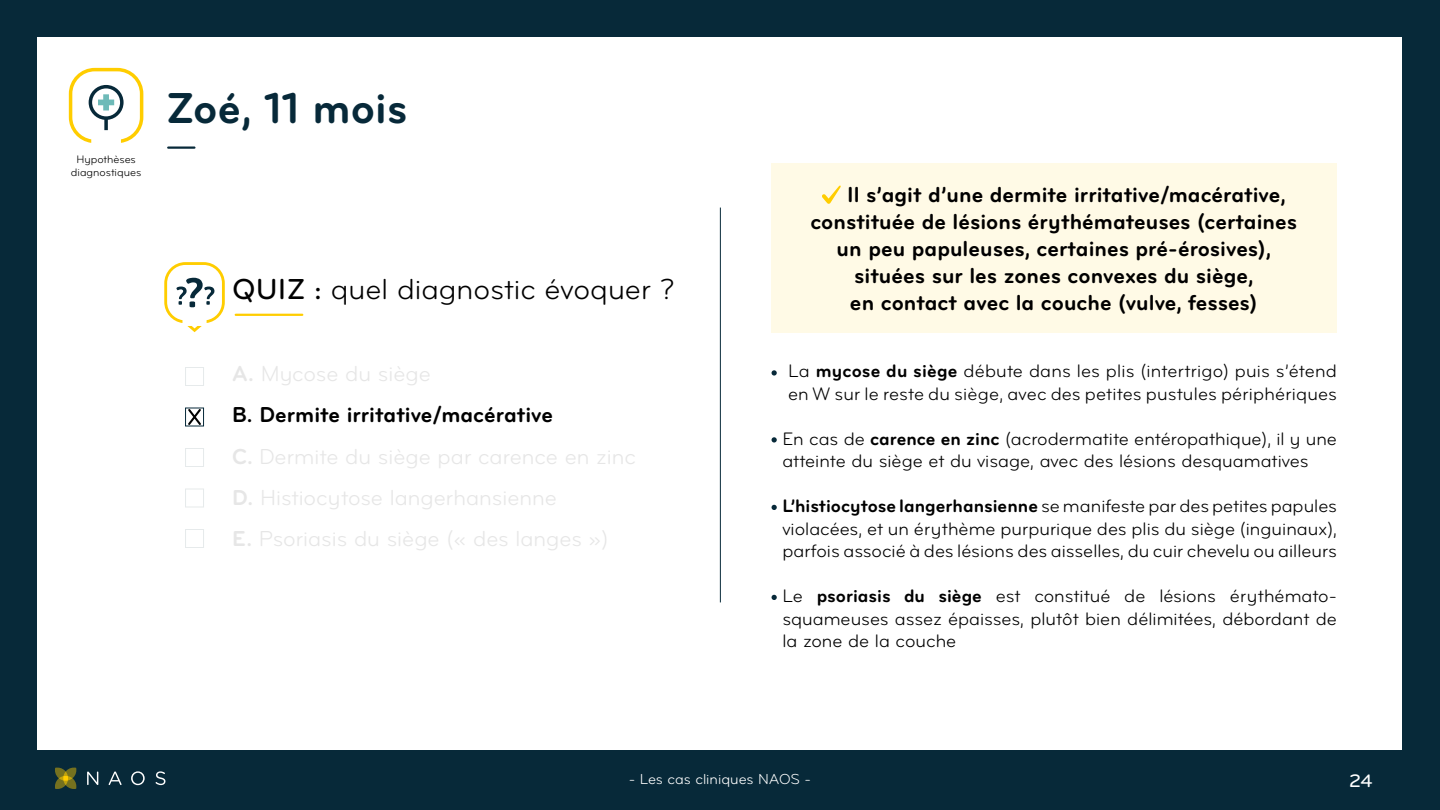
<style>
.page{position:relative;width:1440px;height:810px;background:#072939}
.page>*{position:absolute;margin:0;border:0;box-sizing:border-box;transform-origin:0 0}
.t1{font:45px "Bryant Naos Bold";color:#072939}
.t2{font:30px "Bryant Naos Regular";color:#000}
.t3{font:22.5px "Bryant Naos Bold";color:#000}
.t4{font:22.5px/41.2px "Bryant Naos Regular";color:#e6e6e6}
.t5{font:18.75px/22.5px "Bryant Naos Regular";color:#000}
.t6{font:18.75px "Bryant Naos Medium";color:#fff}
.t7{font:15px "Bryant Naos Regular";color:#fff}
.t8{font:11.25px/13.5px "Bryant Naos Regular";color:#000;text-align:center}
.s1{font-family:"Bryant Naos Medium"}
.s2{font-family:"Bryant Naos Bold"}
</style>
<div class="page">
<div style="left:38px;top:38px;width:1364px;height:712px;background:#fff"></div>
<svg style="left:156px;top:771px;width:9px;height:14px"></svg>
<svg style="left:87px;top:772px;width:11px;height:13px"></svg>
<svg style="left:109px;top:772px;width:13px;height:13px"></svg>
<svg style="left:131px;top:771px;width:14px;height:14px"></svg>
<svg style="left:55px;top:768px;width:21px;height:21px"></svg>
<hr style="left:720px;top:208px;width:1px;height:394px;background:#072939">
<svg style="left:69px;top:68px;width:74px;height:75px"></svg>
<hr style="left:168px;top:146px;width:26px;height:3px;background:#072939">
<svg style="left:164px;top:262px;width:61px;height:70px"></svg>
<hr style="left:236px;top:314px;width:66px;height:2px;background:#ffcd00">
<div style="left:185px;top:367px;width:19px;height:19px;border:1px solid #e6eaeb"></div>
<div style="left:185px;top:408px;width:19px;height:18px;border:1px solid #072939"></div>
<div style="left:185px;top:448px;width:19px;height:19px;border:1px solid #e6eaeb"></div>
<div style="left:185px;top:489px;width:19px;height:18px;border:1px solid #e6eaeb"></div>
<div style="left:185px;top:529px;width:19px;height:19px;border:1px solid #e6eaeb"></div>
<svg style="left:188px;top:409px;width:13px;height:16px"></svg>
<div style="left:771px;top:163px;width:565px;height:170px;background:#fffae6"></div>
<svg style="left:822px;top:186px;width:19px;height:18px"></svg>
<svg style="left:772px;top:370px;width:5px;height:6px"></svg>
<svg style="left:772px;top:437px;width:5px;height:6px"></svg>
<svg style="left:772px;top:505px;width:5px;height:5px"></svg>
<svg style="left:772px;top:595px;width:5px;height:5px"></svg>
<p class="t8" style="left:71px;top:152px;width:72px">Hypothèses diagnostiques</p>
<h1 class="t1" style="left:166px;top:80px;width:243px">Zoé, 11 mois</h1>
<h2 class="t2" style="left:232px;top:272px;width:444px"><span class="s1">QUIZ :</span> quel diagnostic évoquer ?</h2>
<p class="t4" style="left:232px;top:353px;width:200px"><span class="s2">A.</span> Mycose du siège</p>
<p class="t3" style="left:232px;top:401px;width:322px">B. Dermite irritative/macérative</p>
<p class="t4" style="left:232px;top:436px;width:405px"><span class="s2">C.</span> Dermite du siège par carence en zinc<br><span class="s2">D.</span> Histiocytose langerhansienne<br><span class="s2">E.</span> Psoriasis du siège (« des langes »)</p>
<p class="t3" style="left:847px;top:181px;width:440px">Il s’agit d’une dermite irritative/macérative,</p>
<p class="t3" style="left:810px;top:208px;width:488px">constituée de lésions érythémateuses (certaines</p>
<p class="t3" style="left:837px;top:235px;width:436px">un peu papuleuses, certaines pré-érosives),</p>
<p class="t3" style="left:854px;top:262px;width:401px">situées sur les zones convexes du siège,</p>
<p class="t3" style="left:850px;top:289px;width:409px">en contact avec la couche (vulve, fesses)</p>
<p class="t5" style="left:788px;top:360px;width:551px">La <span class="s2">mycose du siège</span> débute dans les plis (intertrigo) puis s’étend en W sur le reste du siège, avec des petites pustules périphériques</p>
<p class="t5" style="left:782px;top:427px;width:556px">En cas de <span class="s2">carence en zinc</span> (acrodermatite entéropathique), il y une atteinte du siège et du visage, avec des lésions desquamatives</p>
<p class="t5" style="left:782px;top:495px;width:556px;text-align:justify"><span class="s2">L’histiocytose langerhansienne</span> se manifeste par des petites papules violacées, et un érythème purpurique des plis du siège (inguinaux), parfois associé à des lésions des aisselles, du cuir chevelu ou ailleurs</p>
<p class="t5" style="left:782px;top:585px;width:556px;text-align:justify">Le <span class="s2">psoriasis du siège</span> est constitué de lésions érythémato&shy;squameuses assez épaisses, plutôt bien délimitées, débordant de la zone de la couche</p>
<p class="t7" style="left:629px;top:770px;width:184px">- Les cas cliniques NAOS -</p>
<p class="t6" style="left:1349px;top:769px;width:25px">24</p>
</div>
